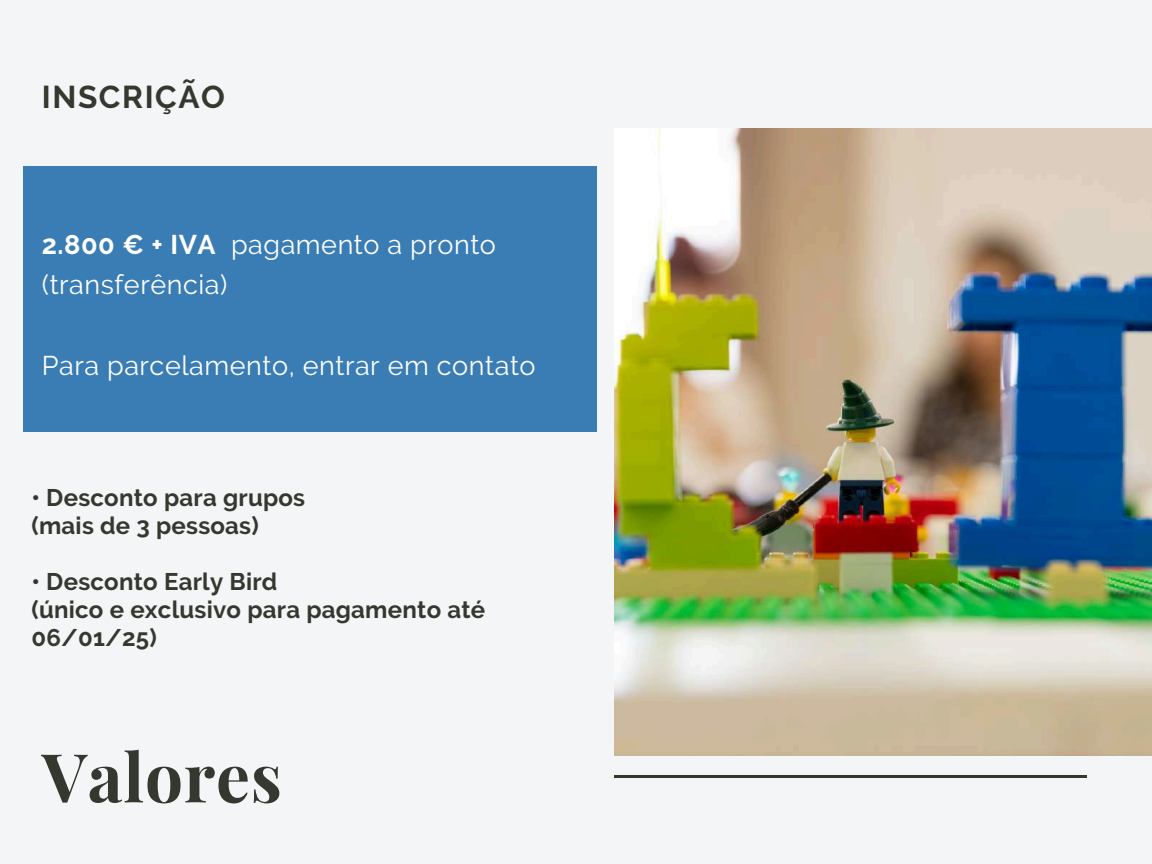
<style>
.page{position:relative;width:1152px;height:864px;background:#f4f5f7}
.page>*{position:absolute;margin:0;border:0;box-sizing:border-box;transform-origin:0 0}
.t1{font:700 67.5px "Playfair Display";letter-spacing:.01em;color:#35382f}
.t2{font:700 31.5px "Raleway";letter-spacing:.05em;color:#35382f}
.t3{font:27px/40.5px "Raleway";letter-spacing:.02em;color:#fff}
.t4{font:700 24px/28.2px "Raleway";letter-spacing:.01em;color:#35382f}
.s1{font-weight:700}
</style>
<div class="page">
<hr style="left:614px;top:775px;width:473px;height:2px;background:#35382f">
<img style="left:614px;top:129px;width:538px;height:626px">
<div style="left:23px;top:167px;width:573px;height:265px;background:#3a7cb4"></div>
<h2 class="t2" style="left:42px;top:78px;width:185px">INSCRIÇÃO</h2>
<p class="t3" style="left:42px;top:224px;width:456px"><span class="s1">2.800 € + IVA</span> pagamento a pronto (transferência)</p>
<p class="t3" style="left:42px;top:346px;width:495px">Para parcelamento, entrar em contato</p>
<p class="t4" style="left:31px;top:483px;width:275px">• Desconto para grupos (mais de 3 pessoas)</p>
<p class="t4" style="left:31px;top:568px;width:455px">• Desconto Early Bird<br>(único e exclusivo para pagamento até<br>06/01/25)</p>
<h1 class="t1" style="left:42px;top:729px;width:241px">Valores</h1>
</div>
